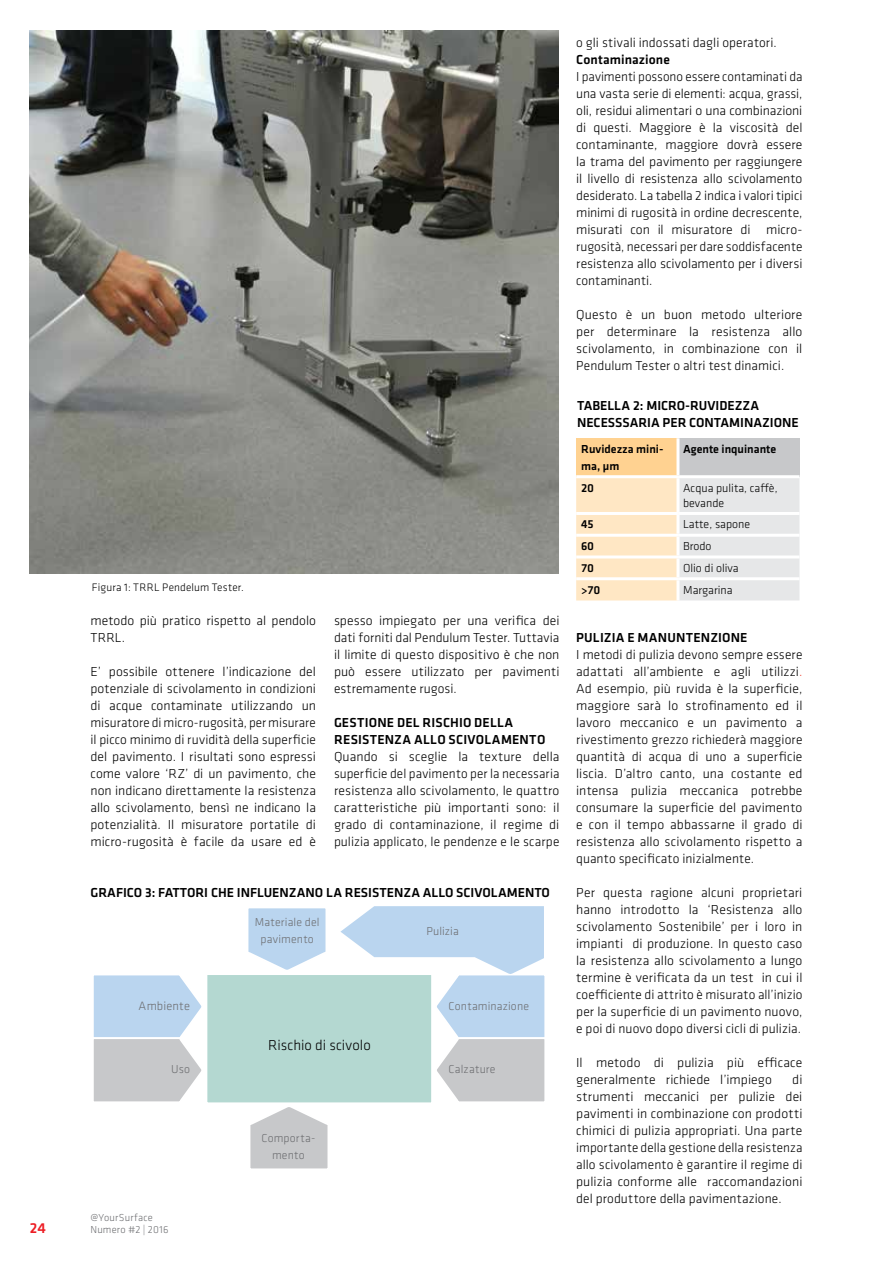
<style>
.page{position:relative;width:893px;height:1263px;background:#fff}
.page>*{position:absolute;margin:0;border:0;box-sizing:border-box;transform-origin:0 0}
.t1{font:500 15px "Klavika";color:#ed1d24}
.t2{font:300 14.85px "Klavika";color:#000}
.t3{font:300 13.5px/17px "Klavika";letter-spacing:.005em;color:#000;text-align:justify}
.t4{font:500 13.5px/17px "Klavika";color:#000}
.t5{font:500 13.5px/17px "Klavika";letter-spacing:.02em;color:#000}
.t6{font:300 12.45px "Klavika";letter-spacing:.01em;color:#6d6e71}
.t7{font:300 12px/15px "Klavika";color:#000}
.t8{font:500 12px/16.6px "Klavika";color:#000}
.t9{font:300 11.85px/16.8px "Klavika";letter-spacing:.015em;color:#6d6e71;text-align:center}
.t10{font:300 11.25px "Klavika";letter-spacing:.015em;color:#000}
.t11{font:300 10.5px/12.6px "Klavika";letter-spacing:.02em;color:#6d6e71}
.s1{color:#ef4130}
</style>
<div class="page">
<img style="left:30px;top:30px;width:529px;height:543px">
<div style="left:576px;top:438px;width:102px;height:39px;background:#ffd291"></div>
<div style="left:678px;top:438px;width:121px;height:39px;background:#c7c8ca"></div>
<svg style="left:576px;top:478px;width:223px;height:122px;background:#f1e7d8"></svg>
<hr style="left:678px;top:512px;width:121px;height:3px;background:#fff">
<hr style="left:576px;top:534px;width:102px;height:3px;background:#fff">
<hr style="left:576px;top:555px;width:102px;height:3px;background:#fff">
<hr style="left:576px;top:577px;width:102px;height:3px;background:#fff">
<hr style="left:678px;top:534px;width:121px;height:3px;background:#fff">
<hr style="left:576px;top:512px;width:102px;height:3px;background:#fff">
<hr style="left:678px;top:555px;width:121px;height:3px;background:#fff">
<hr style="left:678px;top:577px;width:121px;height:3px;background:#fff">
<hr style="left:576px;top:475px;width:102px;height:3px;background:#fff">
<hr style="left:676px;top:478px;width:3px;height:34px;background:#fff">
<hr style="left:676px;top:515px;width:3px;height:19px;background:#fff">
<hr style="left:676px;top:537px;width:3px;height:18px;background:#fff">
<hr style="left:676px;top:558px;width:3px;height:19px;background:#fff">
<hr style="left:676px;top:580px;width:3px;height:20px;background:#fff">
<hr style="left:676px;top:438px;width:3px;height:37px;background:#fff">
<hr style="left:678px;top:475px;width:121px;height:3px;background:#fff">
<svg style="left:93px;top:975px;width:109px;height:127px;background:#c8d4e1"></svg>
<svg style="left:250px;top:1107px;width:78px;height:62px;background:#d0d0d2"></svg>
<div style="left:205px;top:973px;width:228px;height:131px;background:#b4d8d1;border:2px solid #fff"></div>
<svg style="left:248px;top:908px;width:78px;height:62px;background:#c5dbf1"></svg>
<svg style="left:340px;top:906px;width:205px;height:198px"></svg>
<p class="t10" style="left:92px;top:581px;width:153px">Figura 1: TRRL Pendelum Tester.</p>
<p class="t3" style="left:91px;top:612px;width:227px">metodo più pratico rispetto al pendolo<br>TRRL.</p>
<p class="t3" style="left:91px;top:663px;width:227px">E’ possibile ottenere l’indicazione del potenziale di scivolamento in condizioni di acque contaminate utilizzando un misuratore di micro-rugosità, per misurare il picco minimo di ruvidità della superficie del pavimento. I risultati sono espressi come valore ‘RZ’ di un pavimento, che non indicano direttamente la resistenza allo scivolamento, bensì ne indicano la potenzialità. Il misuratore portatile di micro-rugosità è facile da usare ed è</p>
<p class="t3" style="left:334px;top:612px;width:227px">spesso impiegato per una verifica dei dati forniti dal Pendulum Tester. Tuttavia il limite di questo dispositivo è che non può essere utilizzato per pavimenti estremamente rugosi.</p>
<p class="t5" style="left:334px;top:714px;width:213px">GESTIONE DEL RISCHIO DELLA<br>RESISTENZA ALLO SCIVOLAMENTO</p>
<p class="t3" style="left:334px;top:748px;width:227px">Quando si sceglie la texture della superficie del pavimento per la necessaria resistenza allo scivolamento, le quattro caratteristiche più importanti sono: il grado di contaminazione, il regime di pulizia applicato, le pendenze e le scarpe</p>
<p class="t4" style="left:91px;top:884px;width:461px">GRAFICO 3: FATTORI CHE INFLUENZANO LA RESISTENZA ALLO SCIVOLAMENTO</p>
<p class="t9" style="left:255px;top:914px;width:66px">Materiale del pavimento</p>
<p class="t9" style="left:426px;top:923px;width:34px">Pulizia</p>
<p class="t6" style="left:139px;top:998px;width:53px">Ambiente</p>
<p class="t9" style="left:449px;top:997px;width:82px">Contaminazione</p>
<p class="t2" style="left:268px;top:1036px;width:104px">Rischio di scivolo</p>
<p class="t9" style="left:171px;top:1061px;width:20px">Uso</p>
<p class="t9" style="left:449px;top:1061px;width:49px">Calzature</p>
<p class="t1" style="left:30px;top:1218px;width:18px">24</p>
<p class="t11" style="left:91px;top:1211px;width:80px">@YourSurface<br>Numero #2 | 2016</p>
<p class="t9" style="left:261px;top:1130px;width:55px">Comporta&shy;mento</p>
<p class="t3" style="left:576px;top:34px;width:202px">o gli stivali indossati dagli operatori.</p>
<p class="t4" style="left:576px;top:50px;width:95px">Contaminazione</p>
<p class="t3" style="left:576px;top:68px;width:228px">I pavimenti possono essere contaminati da una vasta serie di elementi: acqua, grassi, oli, residui alimentari o una combinazioni di questi. Maggiore è la viscosità del contaminante, maggiore dovrà essere la trama del pavimento per raggiungere il livello di resistenza allo scivolamento desiderato. La tabella 2 indica i valori tipici minimi di rugosità in ordine decrescente, misurati con il misuratore di micro&shy;rugosità, necessari per dare soddisfacente resistenza allo scivolamento per i diversi contaminanti.</p>
<p class="t3" style="left:576px;top:306px;width:228px">Questo è un buon metodo ulteriore per determinare la resistenza allo scivolamento, in combinazione con il Pendulum Tester o altri test dinamici.</p>
<p class="t4" style="left:577px;top:397px;width:223px">TABELLA 2: MICRO-RUVIDEZZA<br>NECESSSARIA PER CONTAMINAZIONE</p>
<p class="t8" style="left:581px;top:441px;width:84px">Ruvidezza mini&shy;ma, µm</p>
<p class="t8" style="left:683px;top:441px;width:95px">Agente inquinante</p>
<p class="t8" style="left:581px;top:479px;width:14px">20</p>
<p class="t7" style="left:683px;top:480px;width:96px">Acqua pulita, caffè, bevande</p>
<p class="t8" style="left:581px;top:516px;width:14px">45</p>
<p class="t7" style="left:683px;top:517px;width:69px">Latte, sapone</p>
<p class="t8" style="left:581px;top:538px;width:14px">60</p>
<p class="t7" style="left:683px;top:539px;width:30px">Brodo</p>
<p class="t8" style="left:581px;top:559px;width:14px">70</p>
<p class="t7" style="left:683px;top:560px;width:57px">Olio di oliva</p>
<p class="t8" style="left:581px;top:581px;width:20px">&gt;70</p>
<p class="t7" style="left:683px;top:582px;width:51px">Margarina</p>
<p class="t4" style="left:576px;top:629px;width:173px">PULIZIA E MANUNTENZIONE</p>
<p class="t3" style="left:576px;top:646px;width:228px">I metodi di pulizia devono sempre essere adattati all’ambiente e agli utilizzi<span class="s1">.<br></span>Ad esempio, più ruvida è la superficie, maggiore sarà lo strofinamento ed il lavoro meccanico e un pavimento a rivestimento grezzo richiederà maggiore quantità di acqua di uno a superficie liscia. D’altro canto, una costante ed intensa pulizia meccanica potrebbe consumare la superficie del pavimento e con il tempo abbassarne il grado di resistenza allo scivolamento rispetto a quanto specificato inizialmente.</p>
<p class="t3" style="left:576px;top:884px;width:228px">Per questa ragione alcuni proprietari hanno introdotto la ‘Resistenza allo scivolamento Sostenibile’ per i loro in impianti di produzione. In questo caso la resistenza allo scivolamento a lungo termine è verificata da un test in cui il coefficiente di attrito è misurato all’inizio per la superficie di un pavimento nuovo, e poi di nuovo dopo diversi cicli di pulizia.</p>
<p class="t3" style="left:576px;top:1054px;width:228px">Il metodo di pulizia più efficace generalmente richiede l’impiego</p>
<p class="t3" style="left:576px;top:1071px;width:228px;text-indent:216px">di strumenti meccanici per pulizie dei pavimenti in combinazione con prodotti chimici di pulizia appropriati. Una parte importante della gestione della resistenza allo scivolamento è garantire il regime di pulizia conforme alle raccomandazioni del produttore della pavimentazione.</p>
</div>
